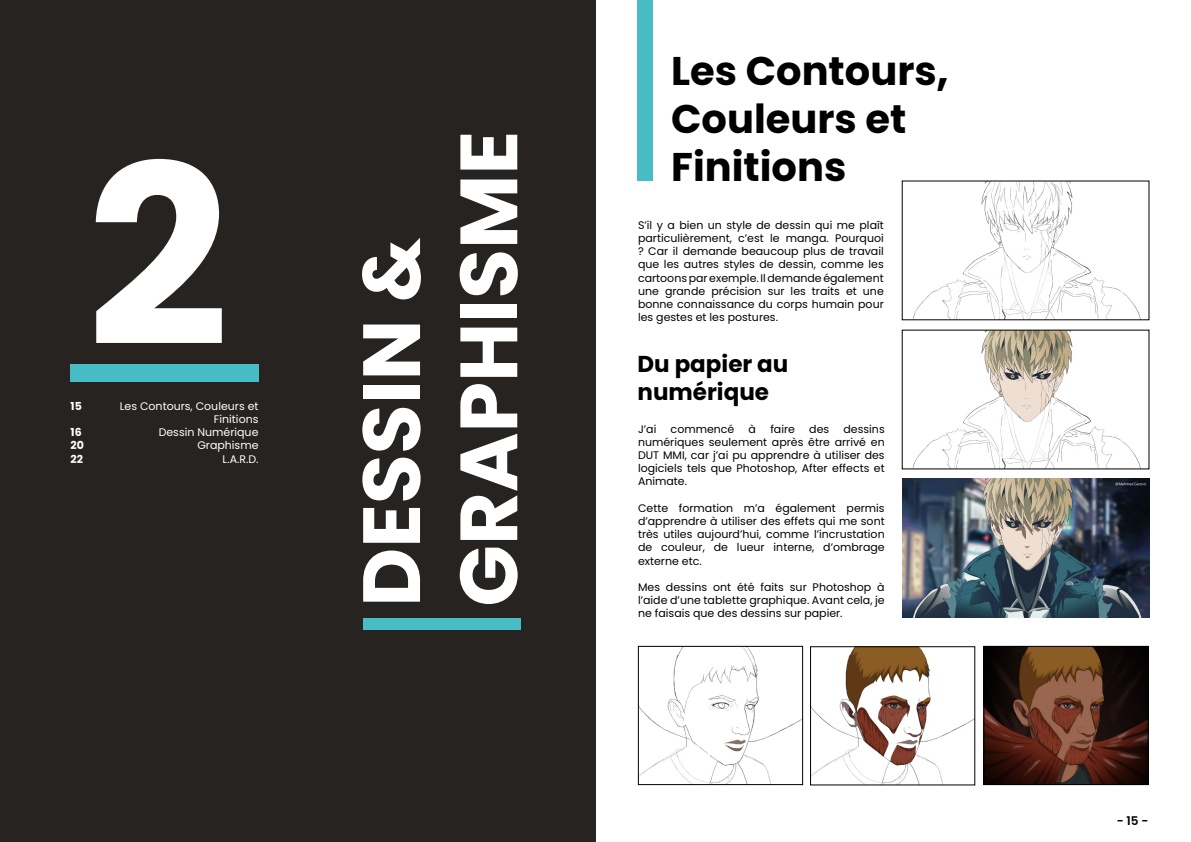
<style>
.page{position:relative;width:1191px;height:842px;background:#fff}
.page>*{position:absolute;margin:0;border:0;box-sizing:border-box;transform-origin:0 0}
.t1{font:700 250px "Poppins";color:#fff}
.t2{font:700 81px/97.2px "Poppins";color:#fff}
.t3{font:700 40px/48px "Poppins";color:#000}
.t4{font:700 23px/27.6px "Poppins";color:#000}
.t5{font:600 12px "Poppins";color:#000}
.t6{font:11px/13.2px "Poppins";color:#000;text-align:justify}
.t7{font:11px/13.2px "Poppins";color:#fff;text-align:right}
.t8{font:700 11px/13.2px "Poppins";color:#fff}
</style>
<div class="page">
<div style="left:0;top:0;width:595px;height:842px;background:#262320"></div>
<div style="left:70px;top:364px;width:188px;height:17px;background:#48bcc4"></div>
<div style="left:363px;top:618px;width:157px;height:11px;background:#48bcc4"></div>
<img style="left:913px;top:332px;width:228px;height:135px">
<img style="left:913px;top:183px;width:228px;height:135px">
<img style="left:902px;top:479px;width:247px;height:139px">
<img style="left:985px;top:648px;width:161px;height:135px">
<div style="left:983px;top:646px;width:165px;height:139px;border:1px solid #000"></div>
<img style="left:640px;top:648px;width:161px;height:135px">
<div style="left:638px;top:646px;width:165px;height:139px;border:1px solid #000"></div>
<img style="left:812px;top:648px;width:161px;height:135px">
<div style="left:810px;top:646px;width:165px;height:139px;border:1px solid #000"></div>
<div style="left:637px;top:0;width:16px;height:181px;background:#48bcc4"></div>
<h1 class="t1" style="left:86px;top:113px;width:144px">2</h1>
<p class="t8" style="left:71px;top:399px;width:13px">15</p>
<p class="t8" style="left:71px;top:426px;width:15px">16<br>20<br>22</p>
<p class="t7" style="left:120px;top:399px;width:140px">Les Contours, Couleurs et<br>Finitions<br>Dessin Numérique<br>Graphisme<br>L.A.R.D.</p>
<h2 class="t2" style="left:343px;top:607px;width:477px;rotate:-90deg">DESSIN &amp;<br>GRAPHISME</h2>
<h3 class="t3" style="left:671px;top:47px;width:279px">Les Contours,<br>Couleurs et<br>Finitions</h3>
<p class="t6" style="left:638px;top:218px;width:247px">S’il y a bien un style de dessin qui me plaît particulièrement, c’est le manga. Pourquoi ? Car il demande beaucoup plus de travail que les autres styles de dessin, comme les cartoons par exemple. Il demande également une grande précision sur les traits et une bonne connaissance du corps humain pour les gestes et les postures.</p>
<h3 class="t4" style="left:637px;top:350px;width:152px">Du papier au numérique</h3>
<p class="t6" style="left:638px;top:422px;width:20px">J’ai</p>
<p class="t6" style="left:670px;top:422px;width:65px">commencé</p>
<p class="t6" style="left:748px;top:422px;width:9px">à</p>
<p class="t6" style="left:770px;top:422px;width:26px">faire</p>
<p class="t6" style="left:809px;top:422px;width:21px">des</p>
<p class="t6" style="left:638px;top:422px;width:248px;text-indent:205px">dessins numériques seulement après être arrivé en DUT MMI, car j’ai pu apprendre à utiliser des logiciels tels que Photoshop, After effects et Animate.</p>
<p class="t6" style="left:638px;top:501px;width:248px">Cette formation m’a également permis d’apprendre à utiliser des effets qui me sont très utiles aujourd’hui, comme l’incrustation de couleur, de lueur interne, d’ombrage externe etc.</p>
<p class="t6" style="left:638px;top:581px;width:248px">Mes dessins ont été faits sur Photoshop à l’aide d’une tablette graphique. Avant cela, je ne faisais que des dessins sur papier.</p>
<p class="t5" style="left:1116px;top:814px;width:33px">- 15 -</p>
</div>
